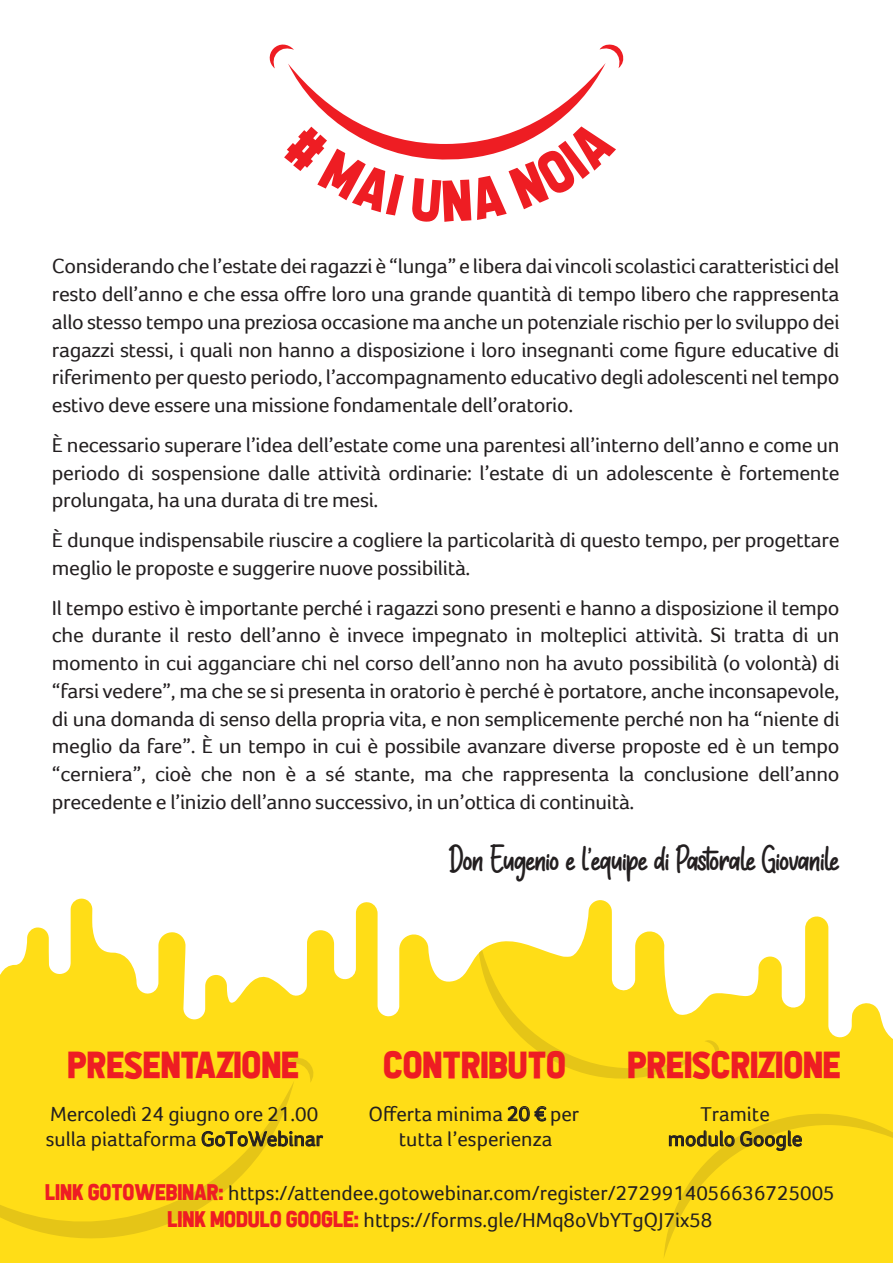
<style>
.page{position:relative;width:893px;height:1263px;background:#fff}
.page>*{position:absolute;margin:0;border:0;box-sizing:border-box;transform-origin:0 0}
.t1{font:37.5px "Allthe Waytothe Sun";color:#ee1d23}
.t2{font:27px "Sweety Strawberry";color:#231f20}
.t3{font:21px/27.8px "Foco";letter-spacing:-.015em;color:#231f20;text-align:justify}
.s1{font-family:"Allthe Waytothe Sun";font-size:22.5px;color:#ee1d23}
</style>
<div class="page">
<svg style="left:0;top:898px;width:893px;height:365px;fill:#ffdd17"></svg>
<svg style="left:284px;top:1057px;width:30px;height:26px"></svg>
<svg style="left:0;top:1080px;width:294px;height:167px;background:#fcda17"></svg>
<svg style="left:479px;top:950px;width:241px;height:130px;background:#fcdf35"></svg>
<svg style="left:508px;top:1106px;width:39px;height:16px"></svg>
<svg style="left:269px;top:44px;width:355px;height:178px"></svg>
<svg style="left:664px;top:1104px;width:229px;height:155px;background:#f8d717"></svg>
<svg style="left:201px;top:1130px;width:123px;height:17px;background:#b9a019"></svg>
<p class="t3" style="left:52px;top:252px;width:789px">Considerando che l’estate dei ragazzi è “lunga” e libera dai vincoli scolastici caratteristici del resto dell’anno e che essa offre loro una grande quantità di tempo libero che rappresenta allo stesso tempo una preziosa occasione ma anche un potenziale rischio per lo sviluppo dei ragazzi stessi, i quali non hanno a disposizione i loro insegnanti come figure educative di riferimento per questo periodo, l’accompagnamento educativo degli adolescenti nel tempo estivo deve essere una missione fondamentale dell’oratorio.</p>
<p class="t3" style="left:52px;top:431px;width:789px">È necessario superare l’idea dell’estate come una parentesi all’interno dell’anno e come un periodo di sospensione dalle attività ordinarie: l’estate di un adolescente è fortemente prolungata, ha una durata di tre mesi.</p>
<p class="t3" style="left:52px;top:526px;width:789px">È dunque indispensabile riuscire a cogliere la particolarità di questo tempo, per progettare meglio le proposte e suggerire nuove possibilità.</p>
<p class="t3" style="left:52px;top:594px;width:789px">Il tempo estivo è importante perché i ragazzi sono presenti e hanno a disposizione il tempo che durante il resto dell’anno è invece impegnato in molteplici attività. Si tratta di un momento in cui agganciare chi nel corso dell’anno non ha avuto possibilità (o volontà) di “farsi vedere”, ma che se si presenta in oratorio è perché è portatore, anche inconsapevole, di una domanda di senso della propria vita, e non semplicemente perché non ha “niente di meglio da fare”. È un tempo in cui è possibile avanzare diverse proposte ed è un tempo “cerniera”, cioè che non è a sé stante, ma che rappresenta la conclusione dell’anno precedente e l’inizio dell’anno successivo, in un’ottica di continuità.</p>
<p class="t2" style="left:449px;top:837px;width:391px">Don Eugenio e l’equipe di Pastorale Giovanile</p>
<h1 class="t1" style="left:69px;top:1048px;width:233px">PRESENTAZIONE</h1>
<p class="t3" style="left:46px;top:1101px;width:278px;line-height:25.2px">Mercoledì 24 giugno ore 21.00 sulla piattaforma GoToWebinar</p>
<h1 class="t1" style="left:384px;top:1048px;width:184px">CONTRIBUTO</h1>
<p class="t3" style="left:368px;top:1101px;width:212px;line-height:25.2px;text-align:center">Offerta minima 20 € per tutta l’esperienza</p>
<h1 class="t1" style="left:628px;top:1048px;width:215px">PREISCRIZIONE</h1>
<p class="t3" style="left:668px;top:1101px;width:136px;line-height:25.2px;text-align:center">Tramite modulo Google</p>
<p class="t3" style="left:46px;top:1179px;width:790px;line-height:27px;text-align:center"><span class="s1">LINK GOTOWEBINAR:</span> https://attendee.gotowebinar.com/register/2729914056636725005<br><span class="s1">LINK MODULO GOOGLE:</span> https://forms.gle/HMq8oVbYTgQJ7ix58</p>
</div>
